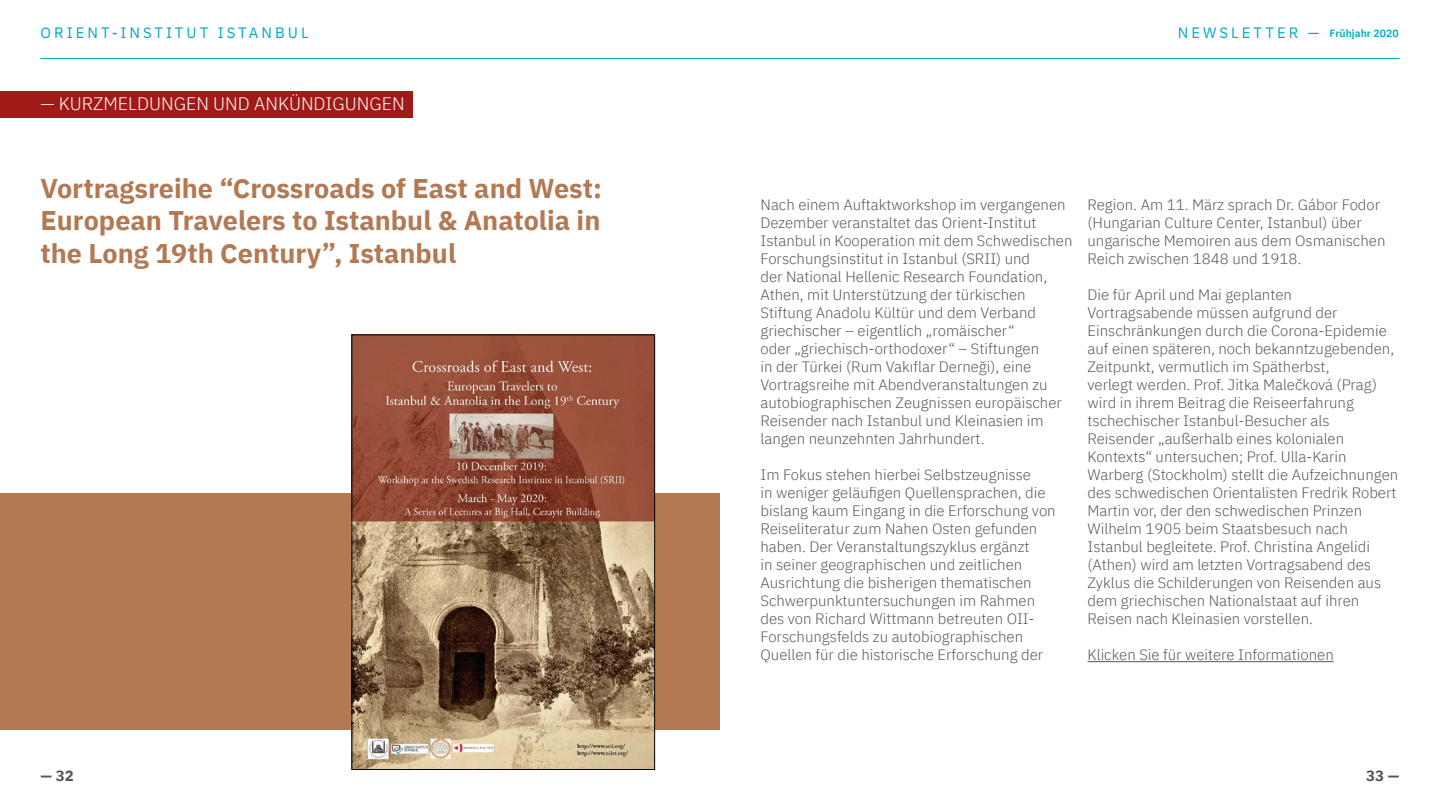
<style>
.page{position:relative;width:1440px;height:810px;background:#fff}
.page>*{position:absolute;margin:0;border:0;box-sizing:border-box;transform-origin:0 0}
.t1{font:700 27px/32.4px "IBM Plex Sans";color:#b27953;text-align:justify}
.t2{font:300 18px "IBM Plex Sans";color:#fff}
.t3{font:300 15px/18px "IBM Plex Sans";color:#575756}
.t4{font:15px "IBM Plex Sans";letter-spacing:.2em;color:#06a9c0}
.t5{font:700 15px "IBM Plex Sans";color:#575756}
.t6{font:600 10.5px "IBM Plex Sans";color:#06a9c0}
.s1{font-weight:400;font-size:15px}
</style>
<div class="page">
<hr style="left:40px;top:58px;width:1360px;height:1px;background:#06a9c0">
<hr style="left:1088px;top:661px;width:246px;height:1px;background:#575756">
<div style="left:0;top:91px;width:412px;height:26px;background:#a01a17"></div>
<div style="left:0;top:494px;width:720px;height:236px;background:#b27953"></div>
<img style="left:354px;top:337px;width:299px;height:431px">
<div style="left:352px;top:335px;width:303px;height:435px;border:1px solid #000"></div>
<p class="t4" style="left:40px;top:21px;width:270px">ORIENT-INSTITUT ISTANBUL</p>
<p class="t6" style="left:1178px;top:25px;width:222px"><span class="s1">NEWSLET TER —</span> Frühjahr 2020</p>
<p class="t2" style="left:40px;top:90px;width:366px">— KURZMELDUNGEN UND ANKÜNDIGUNGEN</p>
<h1 class="t1" style="left:40px;top:170px;width:563px">Vortragsreihe “Crossroads of East and West:<br>European Travelers to Istanbul &amp; Anatolia in the Long 19th Century”, Istanbul</h1>
<p class="t3" style="left:760px;top:194px;width:314px">Nach einem Auftaktworkshop im vergangenen Dezember veranstaltet das Orient-Institut Istanbul in Kooperation mit dem Schwedischen Forschungsinstitut in Istanbul (SRII) und<br>der National Hellenic Research Foundation, Athen, mit Unterstützung der türkischen Stiftung Anadolu Kültür und dem Verband griechischer – eigentlich „romäischer“<br>oder „griechisch-orthodoxer“ – Stiftungen<br>in der Türkei (Rum Vakıflar Derneği), eine Vortragsreihe mit Abendveranstaltungen zu autobiographischen Zeugnissen europäischer Reisender nach Istanbul und Kleinasien im langen neunzehnten Jahrhundert.</p>
<p class="t3" style="left:760px;top:464px;width:297px">Im Fokus stehen hierbei Selbstzeugnisse<br>in weniger geläufigen Quellensprachen, die bislang kaum Eingang in die Erforschung von Reiseliteratur zum Nahen Osten gefunden haben. Der Veranstaltungszyklus ergänzt<br>in seiner geographischen und zeitlichen Ausrichtung die bisherigen thematischen Schwerpunktuntersuchungen im Rahmen des von Richard Wittmann betreuten OII-Forschungsfelds zu autobiographischen Quellen für die historische Erforschung der</p>
<p class="t3" style="left:1088px;top:194px;width:299px">Region. Am 11. März sprach Dr. Gábor Fodor (Hungarian Culture Center, Istanbul) über ungarische Memoiren aus dem Osmanischen Reich zwischen 1848 und 1918.</p>
<p class="t3" style="left:1088px;top:284px;width:312px">Die für April und Mai geplanten Vortragsabende müssen aufgrund der Einschränkungen durch die Corona-Epidemie auf einen späteren, noch bekanntzugebenden, Zeitpunkt, vermutlich im Spätherbst,<br>verlegt werden. Prof. Jitka Malečková (Prag) wird in ihrem Beitrag die Reiseerfahrung tschechischer Istanbul-Besucher als Reisender „außerhalb eines kolonialen Kontexts“ untersuchen; Prof. Ulla-Karin Warberg (Stockholm) stellt die Aufzeichnungen des schwedischen Orientalisten Fredrik Robert Martin vor, der den schwedischen Prinzen Wilhelm 1905 beim Staatsbesuch nach Istanbul begleitete. Prof. Christina Angelidi (Athen) wird am letzten Vortragsabend des Zyklus die Schilderungen von Reisenden aus dem griechischen Nationalstaat auf ihren Reisen nach Kleinasien vorstellen.</p>
<p class="t3" style="left:1088px;top:644px;width:248px">Klicken Sie für weitere Informationen</p>
<p class="t5" style="left:40px;top:764px;width:35px">— 32</p>
<p class="t5" style="left:1366px;top:764px;width:35px">33 —</p>
</div>
